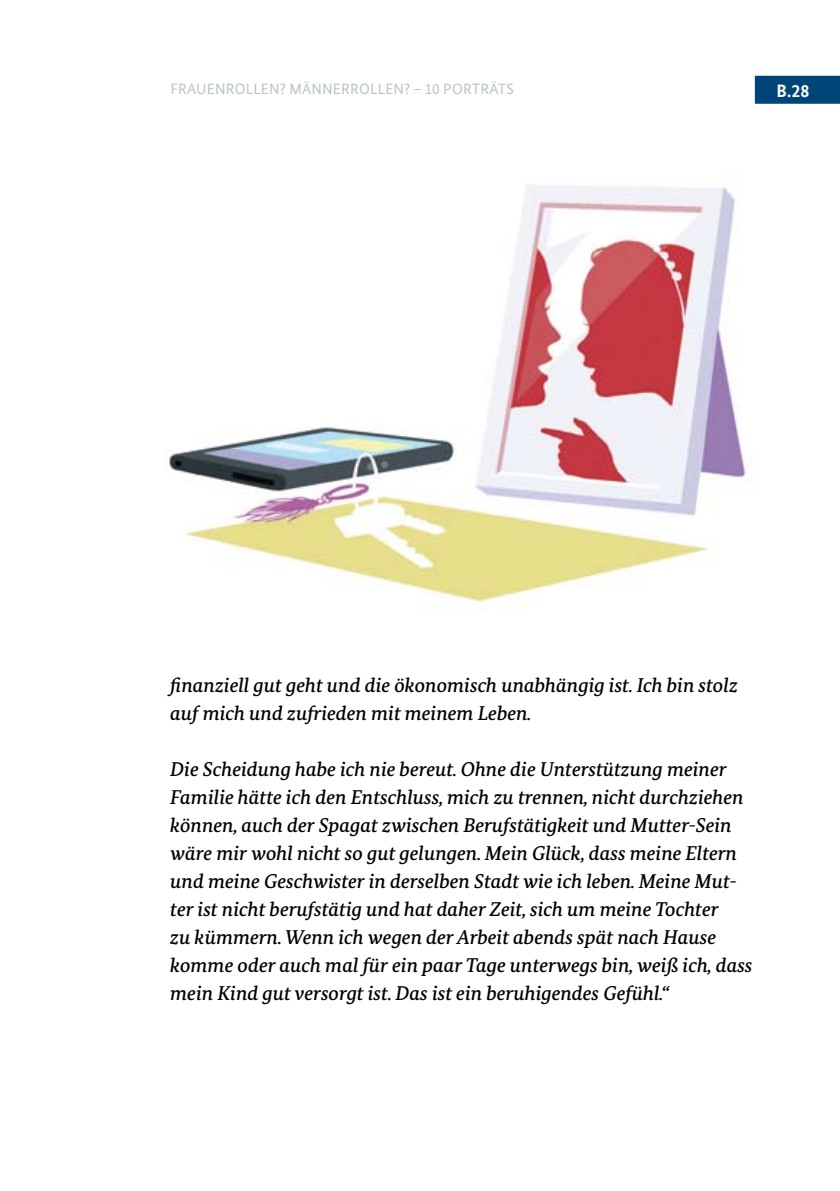
<style>
.page{position:relative;width:840px;height:1191px;background:#fff}
.page>*{position:absolute;margin:0;border:0;box-sizing:border-box;transform-origin:0 0}
.t1{font:italic 500 20px/28px "Bundes Serif";color:#000}
.t2{font:700 18px "Bundes Sans";color:#fff}
.t3{font:15px "Bundes Sans";letter-spacing:.01em;color:#b9c4ca}
</style>
<div class="page">
<div style="left:754px;top:76px;width:85px;height:28px;background:#004578"></div>
<img style="left:167px;top:185px;width:585px;height:420px">
<p class="t3" style="left:170px;top:80px;width:173px">FRAUENROLLEN? MÄNNERRO</p>
<p class="t3" style="left:370px;top:80px;width:145px">LLEN? – 10 PORTRÄTS</p>
<p class="t2" style="left:776px;top:80px;width:34px">B.28</p>
<p class="t1" style="left:170px;top:671px;width:568px">finanziell gut geht und die ökonomisch unabhängig ist. Ich bin stolz auf mich und zufrieden mit meinem Leben.</p>
<p class="t1" style="left:170px;top:755px;width:583px">Die Scheidung habe ich nie bereut. Ohne die Unterstützung meiner Familie hätte ich den Entschluss, mich zu trennen, nicht durchziehen können, auch der Spagat zwischen Berufstätigkeit und Mutter-Sein wäre mir wohl nicht so gut gelungen. Mein Glück, dass meine Eltern und meine Geschwister in derselben Stadt wie ich leben. Meine Mut&shy;ter ist nicht berufstätig und hat daher Zeit, sich um meine Tochter<br>zu kümmern. Wenn ich wegen der Arbeit abends spät nach Hause komme oder auch mal für ein paar Tage unterwegs bin, weiß ich, dass mein Kind gut versorgt ist. Das ist ein beruhigendes Gefühl.“</p>
</div>
